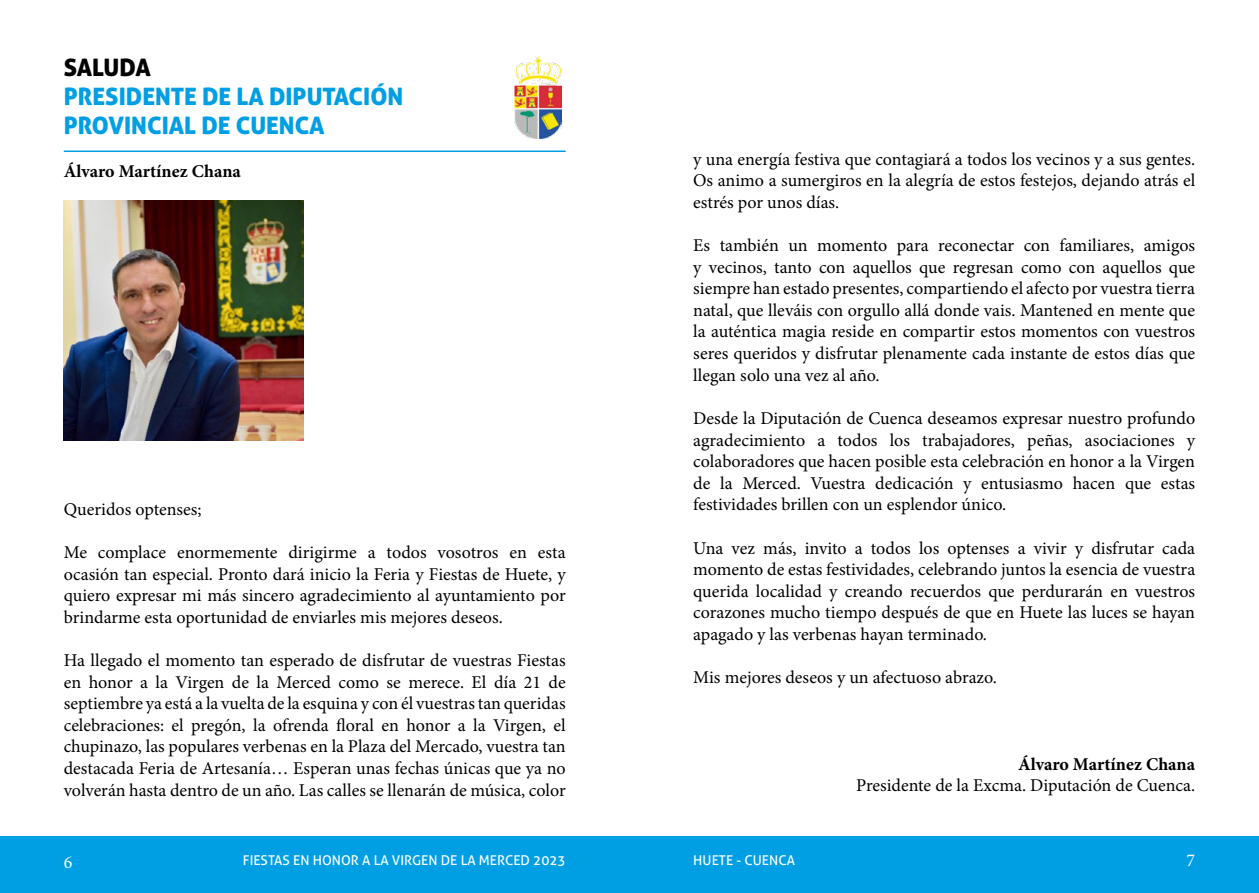
<style>
.page{position:relative;width:1259px;height:893px;background:#fff}
.page>*{position:absolute;margin:0;border:0;box-sizing:border-box;transform-origin:0 0}
.t1{font:24px/28.8px "Aller Display";color:#009fe3}
.t2{font:24px "Aller Display";letter-spacing:-.02em;color:#000}
.t3{font:18px/21.6px "Minion Pro";color:#000;text-align:justify}
.t4{font:700 18px "Minion Pro";color:#000}
.t5{font:18px "Minion Pro";color:#fff}
.t6{font:13.5px "Aller";color:#fff}
</style>
<div class="page">
<div style="left:0;top:836px;width:1259px;height:57px;background:#009fe3"></div>
<hr style="left:64px;top:151px;width:502px;height:1px;background:#009fe3">
<img style="left:64px;top:201px;width:239px;height:239px">
<img style="left:515px;top:56px;width:46px;height:83px">
<h1 class="t2" style="left:64px;top:53px;width:89px">SALUDA</h1>
<h1 class="t1" style="left:64px;top:82px;width:341px">PRESIDENTE DE LA DIPUTACIÓN<br>PROVINCIAL DE CUENCA</h1>
<p class="t4" style="left:64px;top:158px;width:179px">Álvaro Martínez Chana</p>
<p class="t3" style="left:64px;top:498px;width:139px">Queridos optenses;</p>
<p class="t3" style="left:64px;top:542px;width:503px">Me complace enormemente dirigirme a todos vosotros en esta ocasión tan especial. Pronto dará inicio la Feria y Fiestas de Huete, y quiero expresar mi más sincero agradecimiento al ayuntamiento por brindarme esta oportunidad de enviarles mis mejores deseos.</p>
<p class="t3" style="left:64px;top:650px;width:503px">Ha llegado el momento tan esperado de disfrutar de vuestras Fiestas en honor a la Virgen de la Merced como se merece. El día 21 de septiembre ya está a la vuelta de la esquina y con él vuestras tan queridas celebraciones: el pregón, la ofrenda floral en honor a la Virgen, el chupinazo, las populares verbenas en la Plaza del Mercado, vuestra tan destacada Feria de Artesanía… Esperan unas fechas únicas que ya no volverán hasta dentro de un año. Las calles se llenarán de música, color</p>
<p class="t3" style="left:693px;top:148px;width:503px">y una energía festiva que contagiará a todos los vecinos y a sus gentes.<br>Os animo a sumergiros en la alegría de estos festejos, dejando atrás el estrés por unos días.</p>
<p class="t3" style="left:693px;top:235px;width:503px">Es también un momento para reconectar con familiares, amigos y vecinos, tanto con aquellos que regresan como con aquellos que siempre han estado presentes, compartiendo el afecto por vuestra tierra natal, que lleváis con orgullo allá donde vais. Mantened en mente que la auténtica magia reside en compartir estos momentos con vuestros seres queridos y disfrutar plenamente cada instante de estos días que llegan solo una vez al año.</p>
<p class="t3" style="left:693px;top:407px;width:503px">Desde la Diputación de Cuenca deseamos expresar nuestro profundo agradecimiento a todos los trabajadores, peñas, asociaciones y colaboradores que hacen posible esta celebración en honor a la Virgen de la Merced. Vuestra dedicación y entusiasmo hacen que estas festividades brillen con un esplendor único.</p>
<p class="t3" style="left:693px;top:537px;width:503px">Una vez más, invito a todos los optenses a vivir y disfrutar cada momento de estas festividades, celebrando juntos la esencia de vuestra querida localidad y creando recuerdos que perdurarán en vuestros corazones mucho tiempo después de que en Huete las luces se hayan apagado y las verbenas hayan terminado.</p>
<p class="t3" style="left:693px;top:667px;width:305px">Mis mejores deseos y un afectuoso abrazo.</p>
<p class="t4" style="left:1018px;top:751px;width:179px">Álvaro Martínez Chana</p>
<p class="t3" style="left:856px;top:775px;width:341px">Presidente de la Excma. Diputación de Cuenca.</p>
<p class="t5" style="left:64px;top:851px;width:10px">6</p>
<p class="t6" style="left:243px;top:852px;width:324px">FIESTAS EN HONOR A LA VIRGEN DE LA MERCED 2023</p>
<p class="t6" style="left:693px;top:852px;width:103px">HUETE - CUENCA</p>
<p class="t5" style="left:1186px;top:849px;width:10px">7</p>
</div>
